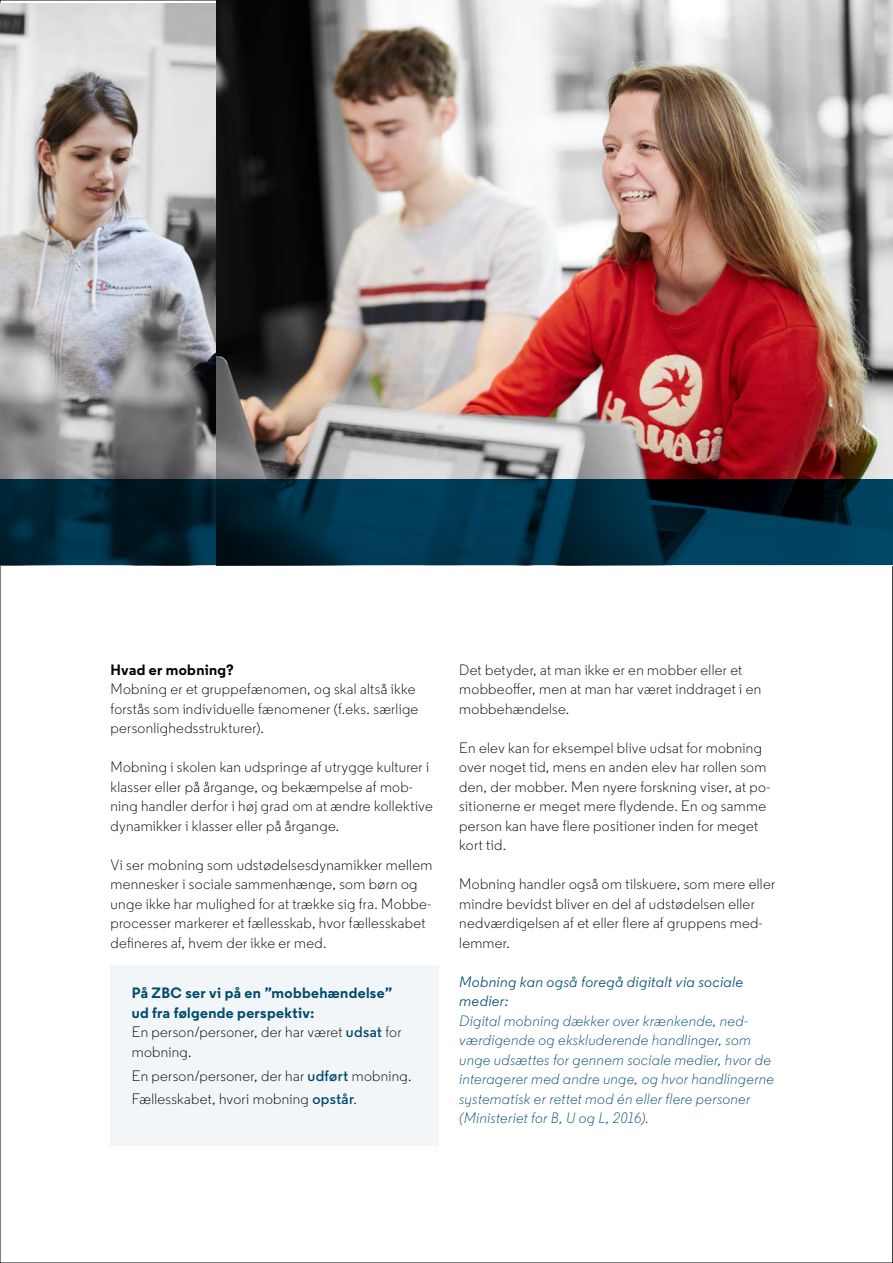
<style>
.page{position:relative;width:893px;height:1263px;background:#fff}
.page>*{position:absolute;margin:0;border:0;box-sizing:border-box;transform-origin:0 0}
.Brød_-_P{font:300 15px/19.5px "Regular PRO";letter-spacing:.02em;color:#000}
.Brød_-_P-2{font:italic 300 15px/19.5px "Regular PRO";letter-spacing:.02em;color:#004b6c}
.Mellemrubrik{font:700 15px/19.5px "Regular PRO";letter-spacing:.025em;color:#004b6c}
.Brød_-_P-3{font:italic 15px/19.5px "Regular PRO";letter-spacing:.02em;color:#004b6c}
.Mellemrubrik-2{font:700 15px "Regular PRO";letter-spacing:.02em;color:#000}
.s1{font-weight:600;color:#004b6c}
</style>
<div class="page">
<svg style="left:892px;top:565px;width:1px;height:698px"></svg>
<img style="left:0;top:3px;width:217px;height:477px">
<div style="left:111px;top:965px;width:328px;height:181px;background:#f3f6f8"></div>
<img style="left:217px;top:0;width:676px;height:480px">
<svg style="left:0;top:480px;width:893px;height:85px;background:#002c3f"></svg>
<h3 class="Mellemrubrik-2" style="left:111px;top:660px;width:125px">Hvad er mobning?</h3>
<p class="Brød_-_P" style="left:111px;top:679px;width:309px">Mobning er et gruppefænomen, og skal altså ikke forstås som individuelle fænomener (f.eks. særlige personlighedsstrukturer).</p>
<p class="Brød_-_P" style="left:111px;top:757px;width:324px">Mobning i skolen kan udspringe af utrygge kulturer i klasser eller på årgange, og bekæmpelse af mob&shy;ning handler derfor i høj grad om at ændre kollektive dynamikker i klasser eller på årgange.</p>
<p class="Brød_-_P" style="left:111px;top:855px;width:323px">Vi ser mobning som udstødelsesdynamikker mellem mennesker i sociale sammenhænge, som børn og unge ikke har mulighed for at trække sig fra. Mobbe&shy;processer markerer et fællesskab, hvor fællesskabet defineres af, hvem der ikke er med.</p>
<h3 class="Mellemrubrik" style="left:132px;top:983px;width:262px">På ZBC ser vi på en ”mobbehændelse” ud fra følgende perspektiv:</h3>
<p class="Brød_-_P" style="left:132px;top:1022px;width:271px">En person/personer, der har været <span class="s1">udsat</span> for mobning.</p>
<p class="Brød_-_P" style="left:132px;top:1066px;width:281px">En person/personer, der har <span class="s1">udført</span> mobning.</p>
<p class="Brød_-_P" style="left:132px;top:1090px;width:227px">Fællesskabet, hvori mobning <span class="s1">opstår</span>.</p>
<p class="Brød_-_P" style="left:459px;top:660px;width:284px">Det betyder, at man ikke er en mobber eller et</p>
<p class="Brød_-_P" style="left:459px;top:679px;width:303px">mobbeoffer, men at man har været inddraget i en mobbehændelse.</p>
<p class="Brød_-_P" style="left:459px;top:738px;width:313px">En elev kan for eksempel blive udsat for mobning over noget tid, mens en anden elev har rollen som den, der mobber. Men nyere forskning viser, at po&shy;sitionerne er meget mere flydende. En og samme person kan have flere positioner inden for meget kort tid.</p>
<p class="Brød_-_P" style="left:459px;top:874px;width:317px">Mobning handler også om tilskuere, som mere eller mindre bevidst bliver en del af udstødelsen eller nedværdigelsen af et eller flere af gruppens med&shy;lemmer.</p>
<p class="Brød_-_P-3" style="left:459px;top:972px;width:285px">Mobning kan også foregå digitalt via sociale medier:</p>
<p class="Brød_-_P-2" style="left:459px;top:1011px;width:316px">Digital mobning dækker over krænkende, ned&shy;værdigende og ekskluderende handlinger, som unge udsættes for gennem sociale medier, hvor de interagerer med andre unge, og hvor handlingerne systematisk er rettet mod én eller flere personer (Ministeriet for B, U og L, 2016).</p>
</div>
